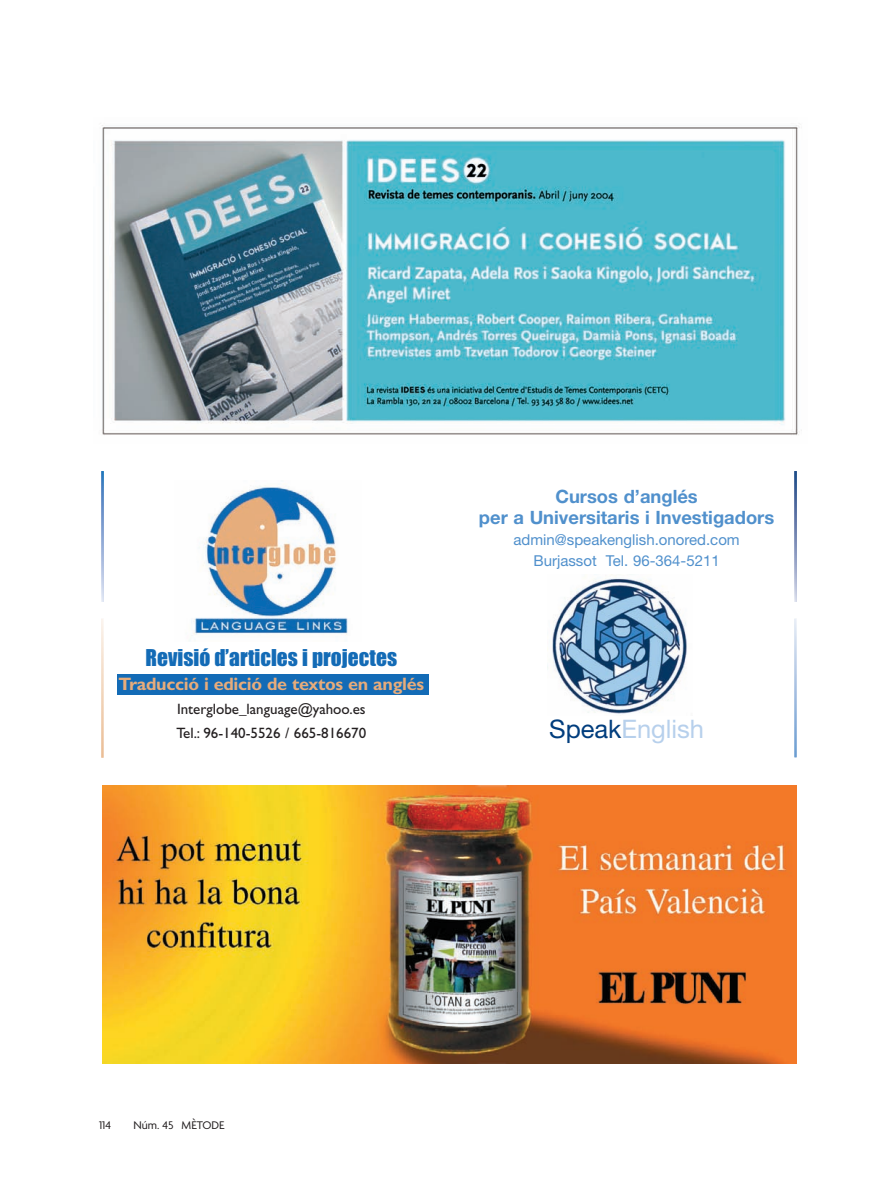
<style>
.page{position:relative;width:893px;height:1191px;background:#fff}
.page>*{position:absolute;margin:0;border:0;box-sizing:border-box;transform-origin:0 0}
.t1{font:25.5px "Helvetica Neue";color:#b7d0ec}
.t2{font:21.45px "Impact";color:#136bb6}
.t3{font:700 18.3px/21px "Helvetica Neue";color:#5090cc;text-align:center}
.t4{font:700 18px "Gill Sans";letter-spacing:-.015em;color:#e7ac7b}
.t5{font:15px/24px "Gill Sans";color:#231f20}
.t6{font:15px/21px "Helvetica Neue";color:#5090cc;text-align:center}
.t7{font:12px "Agenda";color:#231f20}
.s1{color:#013d7d}
</style>
<div class="page">
<img style="left:103px;top:786px;width:694px;height:278px">
<img style="left:102px;top:123px;width:700px;height:312px">
<img style="left:558px;top:574px;width:123px;height:139px">
<svg style="left:101px;top:619px;width:504px;height:138px"></svg>
<svg style="left:609px;top:619px;width:188px;height:138px"></svg>
<svg style="left:101px;top:471px;width:3px;height:131px"></svg>
<svg style="left:794px;top:471px;width:3px;height:131px"></svg>
<img style="left:174px;top:485px;width:187px;height:156px">
<h2 class="t2" style="left:146px;top:650px;width:253px">Revisió d’articles i projectes</h2>
<p class="t4" style="left:119px;top:677px;width:307px">Traducció i edició de textos en anglés</p>
<p class="t5" style="left:176px;top:698px;width:191px">Interglobe_language@yahoo.es<br>Tel.: 96-140-5526 / 665-816670</p>
<p class="t3" style="left:479px;top:487px;width:297px">Cursos d’anglés<br>per a Universitaris i Investigadors</p>
<p class="t6" style="left:513px;top:530px;width:228px">admin@speakenglish.onored.com<br>Burjassot Tel. 96-364-5211</p>
<h1 class="t1" style="left:549px;top:719px;width:156px"><span class="s1">Speak</span>English</h1>
<p class="t7" style="left:99px;top:1120px;width:14px">114</p>
<p class="t7" style="left:133px;top:1120px;width:93px">Núm. 45 MÈTODE</p>
</div>
